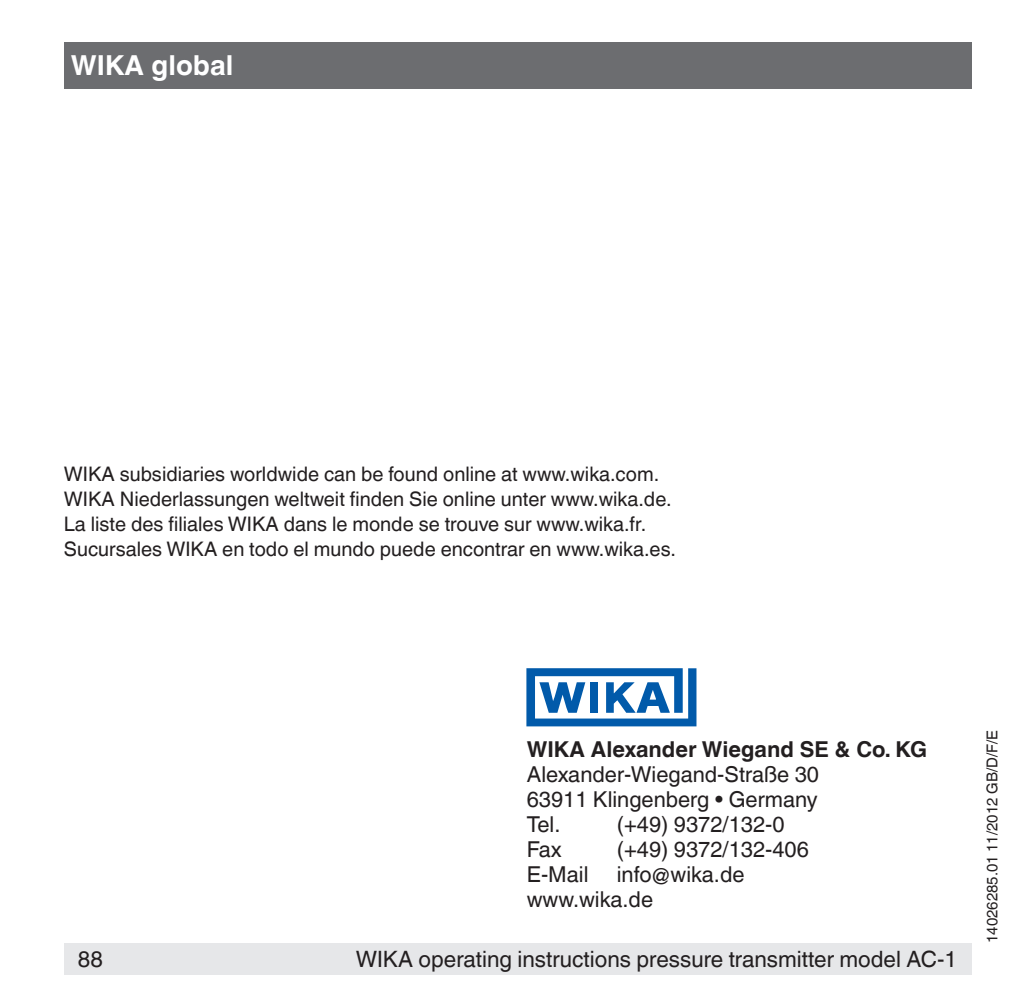
<style>
.page{position:relative;width:1021px;height:1007px;background:#fff}
.page>*{position:absolute;margin:0;border:0;box-sizing:border-box;transform-origin:0 0}
.t1{font:700 27.5px "Helvetica World";color:#fff}
.t2{font:22.5px "Helvetica World";color:#231f20}
.t3{font:22px/25px "Helvetica World";color:#231f20;text-align:justify}
.t4{font:700 22px "Helvetica World";color:#231f20}
.t5{font:20px/25px "Helvetica World";color:#231f20}
.t6{font:15px "Helvetica World";color:#231f20}
</style>
<div class="page">
<div style="left:64px;top:943px;width:907px;height:31px;background:#e6e7e9"></div>
<div style="left:64px;top:43px;width:907px;height:46px;background:#6c6d70"></div>
<svg style="left:526px;top:668px;width:170px;height:58px"></svg>
<h1 class="t1" style="left:71px;top:50px;width:164px">WIKA global</h1>
<p class="t5" style="left:64px;top:461px;width:613px">WIKA subsidiaries worldwide can be found online at www.wika.com.<br>WIKA Niederlassungen weltweit finden Sie online unter www.wika.de.<br>La liste des filiales WIKA dans le monde se trouve sur www.wika.fr.<br>Sucursales WIKA en todo el mundo puede encontrar en www.wika.es.</p>
<p class="t4" style="left:527px;top:736px;width:402px">WIKA Alexander Wiegand SE &amp; Co. KG</p>
<p class="t3" style="left:527px;top:762px;width:294px">Alexander-Wiegand-Straße 30<br>63911 Klingenberg • Germany Tel.</p>
<p class="t3" style="left:617px;top:812px;width:169px">(+49) 9372/132-0</p>
<p class="t3" style="left:527px;top:837px;width:36px">Fax</p>
<p class="t3" style="left:617px;top:837px;width:194px">(+49) 9372/132-406</p>
<p class="t3" style="left:527px;top:862px;width:63px">E-Mail</p>
<p class="t3" style="left:527px;top:862px;width:219px;text-indent:90px">info@wika.de www.wika.de</p>
<p class="t2" style="left:78px;top:946px;width:27px">88</p>
<p class="t2" style="left:355px;top:946px;width:603px">WIKA operating instructions pressure transmitter model AC-1</p>
<p class="t6" style="left:983px;top:943px;width:214px;rotate:-90deg">14026285.01 11/2012 GB/D/F/E</p>
</div>
